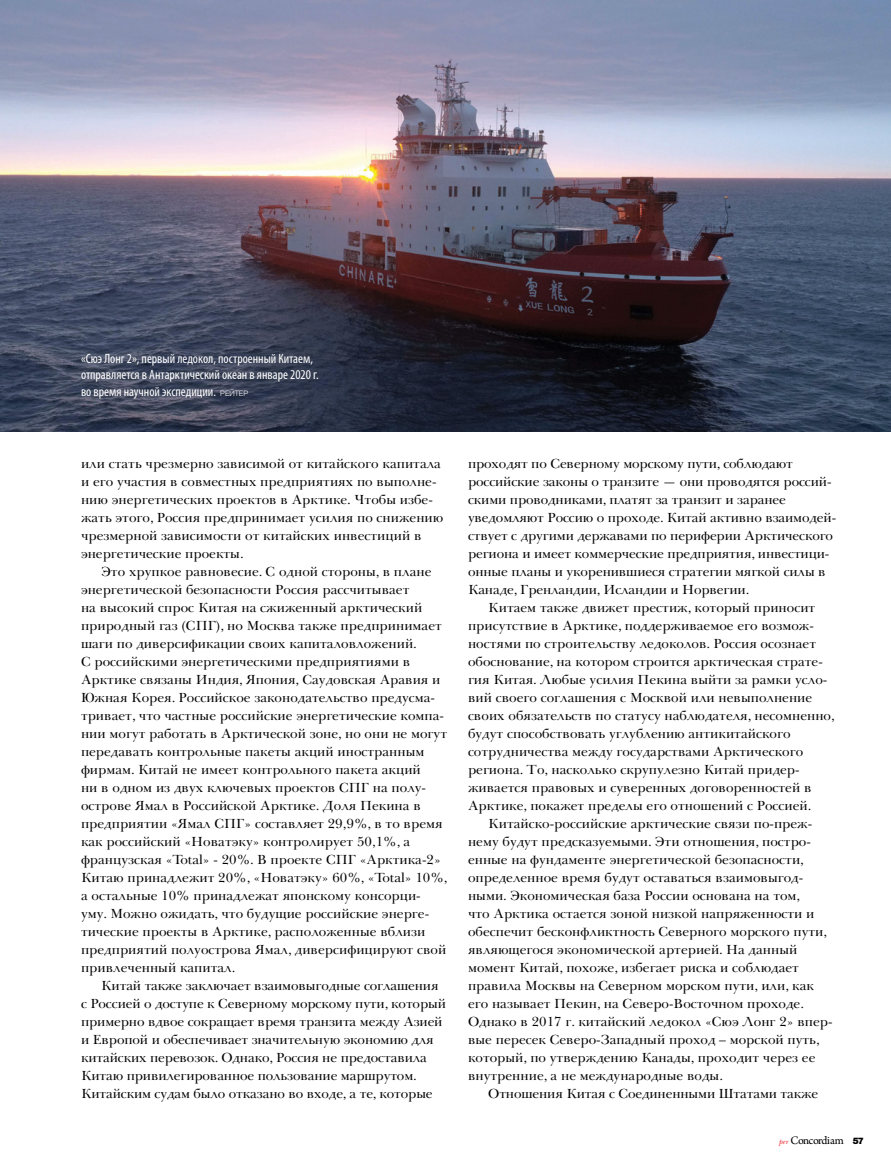
<style>
.page{position:relative;width:891px;height:1161px;background:#fff}
.page>*{position:absolute;margin:0;border:0;box-sizing:border-box;transform-origin:0 0}
.t1{font:13.5px/18px "Baskerville Cyr LT Std Upright";color:#000}
.t2{font:condensed 13.5px/16.5px "Myriad Pro";color:#fff}
.t3{font:12px "Arno Pro";letter-spacing:-.05em;color:#000}
.s1{font-family:"Helvetica Neue";font-weight:300;font-stretch:normal;font-size:7.5px}
.s2{font-family:"New Baskerville Std";font-style:italic;font-size:7.5px;color:#ed1d24}
.s3{font-family:"Helvetica Neue LT Std";font-weight:900;font-size:9px}
</style>
<div class="page">
<img style="left:0;top:0;width:891px;height:432px">
<p class="t2" style="left:81px;top:350px;width:239px">«Сюэ Лонг 2», первый ледокол, построенный Китаем, отправляется в Антарктический океан в январе 2020 г. во время научной экспедиции. <span class="s1">РEЙTEP</span></p>
<p class="t1" style="left:81px;top:455px;width:364px">или стать чрезмерно зависимой от китайского капитала и его участия в совместных предприятиях по выполне&shy;нию энергетических проектов в Арктике. Чтобы избе&shy;жать этого, Россия предпринимает усилия по снижению чрезмерной зависимости от китайских инвестиций в энергетические проекты.</p>
<p class="t1" style="left:81px;top:563px;width:368px;text-indent:20px">Это хрупкое равновесие. С одной стороны, в плане энергетической безопасности Россия рассчитывает<br>на высокий спрос Китая на сжиженный арктический природный газ (СПГ), но Москва также предпринимает шаги по диверсификации своих капиталовложений.<br>С российскими энергетическими предприятиями в Арктике связаны Индия, Япония, Саудовская Аравия и Южная Корея. Российское законодательство предусма&shy;тривает, что частные российские энергетические компа&shy;нии могут работать в Арктической зоне, но они не могут передавать контрольные пакеты акций иностранным фирмам. Китай не имеет контрольного пакета акций<br>ни в одном из двух ключевых проектов СПГ на полу&shy;острове Ямал в Российской Арктике. Доля Пекина в предприятии «Ямал СПГ» составляет 29,9%, в то время как российский «Новатэку» контролирует 50,1%, а французская «Total» - 20%. В проекте СПГ «Арктика-2» Китаю принадлежит 20%, «Новатэку» 60%, «Total» 10%, а остальные 10% принадлежат японскому консорци&shy;уму. Можно ожидать, что будущие российские энерге&shy;тические проекты в Арктике, расположенные вблизи предприятий полуострова Ямал, диверсифицируют свой привлеченный капитал.</p>
<p class="t1" style="left:81px;top:977px;width:366px;text-indent:20px">Китай также заключает взаимовыгодные соглашения с Россией о доступе к Северному морскому пути, который примерно вдвое сокращает время транзита между Азией и Европой и обеспечивает значительную экономию для китайских перевозок. Однако, Россия не предоставила Китаю привилегированное пользование маршрутом.<br>Китайским судам было отказано во входе, а те, которые</p>
<p class="t1" style="left:468px;top:455px;width:326px">проходят по Северному морскому пути, соблюдают</p>
<p class="t1" style="left:468px;top:473px;width:365px">российские законы о транзите — они проводятся россий-</p>
<p class="t1" style="left:468px;top:491px;width:319px">скими проводниками, платят за транзит и заранее</p>
<p class="t1" style="left:468px;top:509px;width:370px">уведомляют Россию о проходе. Китай активно взаимодей-</p>
<p class="t1" style="left:468px;top:527px;width:367px">ствует с другими державами по периферии Арктического</p>
<p class="t1" style="left:468px;top:545px;width:363px">региона и имеет коммерческие предприятия, инвестици-</p>
<p class="t1" style="left:468px;top:563px;width:359px">онные планы и укоренившиеся стратегии мягкой силы в</p>
<p class="t1" style="left:468px;top:581px;width:283px">Канаде, Гренландии, Исландии и Норвегии.</p>
<p class="t1" style="left:488px;top:599px;width:329px">Китаем также движет престиж, который приносит</p>
<p class="t1" style="left:468px;top:617px;width:347px">присутствие в Арктике, поддерживаемое его возмож-</p>
<p class="t1" style="left:468px;top:635px;width:350px">ностями по строительству ледоколов. Россия осознает</p>
<p class="t1" style="left:468px;top:653px;width:356px">обоснование, на котором строится арктическая страте-</p>
<p class="t1" style="left:468px;top:671px;width:361px">гия Китая. Любые усилия Пекина выйти за рамки усло-</p>
<p class="t1" style="left:468px;top:689px;width:346px">вий своего соглашения с Москвой или невыполнение</p>
<p class="t1" style="left:468px;top:707px;width:368px">своих обязательств по статусу наблюдателя, несомненно,</p>
<p class="t1" style="left:468px;top:725px;width:324px">будут способствовать углублению антикитайского</p>
<p class="t1" style="left:468px;top:743px;width:337px">сотрудничества между государствами Арктического</p>
<p class="t1" style="left:468px;top:761px;width:333px">региона. То, насколько скрупулезно Китай придер-</p>
<p class="t1" style="left:468px;top:779px;width:345px">живается правовых и суверенных договоренностей в</p>
<p class="t1" style="left:468px;top:797px;width:345px">Арктике, покажет пределы его отношений с Россией.</p>
<p class="t1" style="left:488px;top:815px;width:325px">Китайско-российские арктические связи по-преж-</p>
<p class="t1" style="left:468px;top:833px;width:344px">нему будут предсказуемыми. Эти отношения, постро-</p>
<p class="t1" style="left:468px;top:851px;width:338px">енные на фундаменте энергетической безопасности,</p>
<p class="t1" style="left:468px;top:869px;width:337px">определенное время будут оставаться взаимовыгод-</p>
<p class="t1" style="left:468px;top:887px;width:334px">ными. Экономическая база России основана на том,</p>
<p class="t1" style="left:468px;top:905px;width:348px">что Арктика остается зоной низкой напряженности и</p>
<p class="t1" style="left:468px;top:923px;width:361px">обеспечит бесконфликтность Северного морского пути,</p>
<p class="t1" style="left:468px;top:941px;width:331px">являющегося экономической артерией. На данный</p>
<p class="t1" style="left:468px;top:959px;width:332px">момент Китай, похоже, избегает риска и соблюдает</p>
<p class="t1" style="left:468px;top:977px;width:347px">правила Москвы на Северном морском пути, или, как</p>
<p class="t1" style="left:468px;top:995px;width:338px">его называет Пекин, на Северо-Восточном проходе.</p>
<p class="t1" style="left:468px;top:1013px;width:366px">Однако в 2017 г. китайский ледокол «Сюэ Лонг 2» впер-</p>
<p class="t1" style="left:468px;top:1031px;width:353px">вые пересек Северо-Западный проход – морской путь,</p>
<p class="t1" style="left:468px;top:1049px;width:349px">который, по утверждению Канады, проходит через ее</p>
<p class="t1" style="left:468px;top:1067px;width:257px">внутренние, а не международные воды.</p>
<p class="t1" style="left:488px;top:1085px;width:332px">Отношения Китая с Соединенными Штатами также</p>
<p class="t3" style="left:779px;top:1134px;width:87px"><span class="s2">per</span> Concordiam <span class="s3">57</span></p>
</div>
